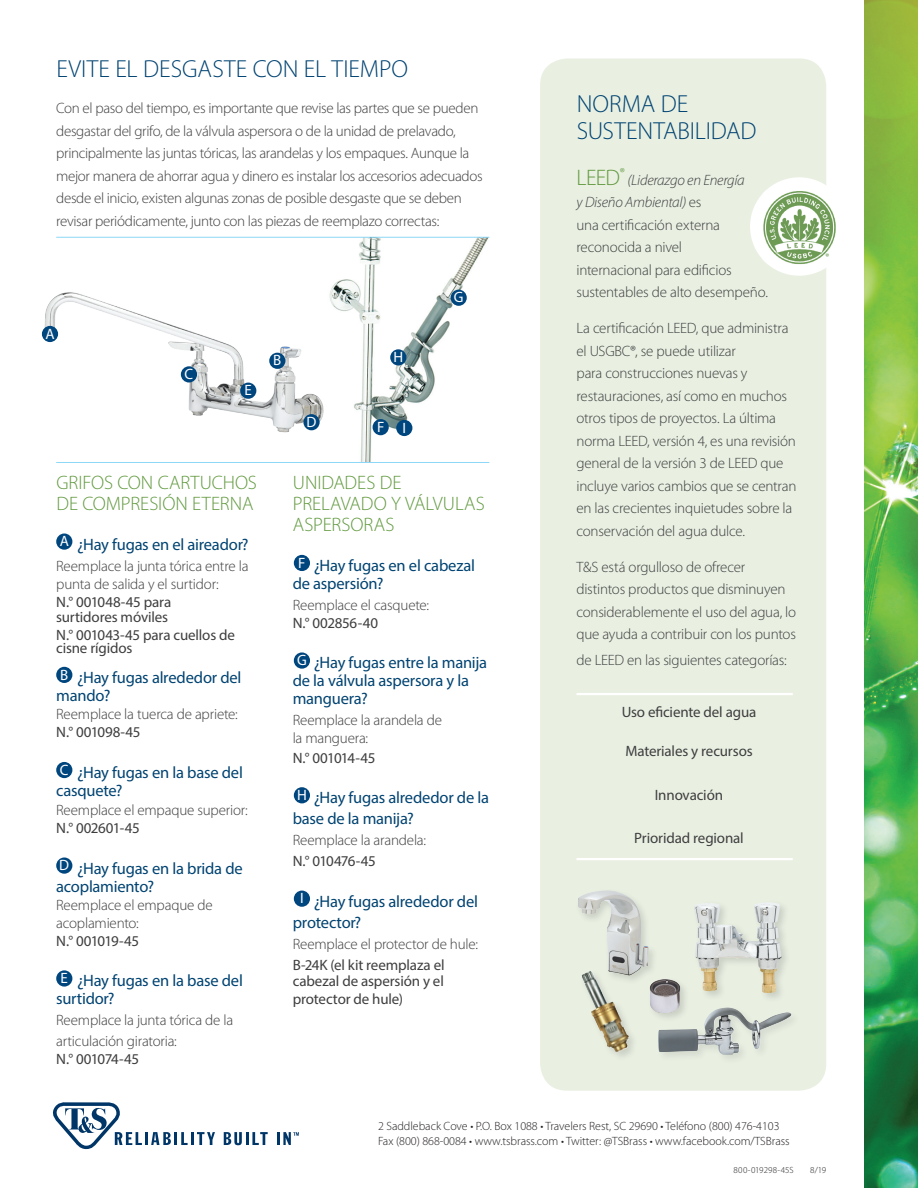
<style>
.page{position:relative;width:918px;height:1188px;background:#fff}
.page>*{position:absolute;margin:0;border:0;box-sizing:border-box;transform-origin:0 0}
.t1{font:300 24.75px/27px "Myriad Pro";color:#004372}
.t2{font:300 22.5px "Myriad Pro";color:#61993e}
.t3{font:300 19.5px/21px "Myriad Pro";color:#61993e}
.t4{font:16.5px/18px "Myriad Pro";letter-spacing:-.01em;color:#004372}
.t5{font:300 15px/22.5px "Myriad Pro";letter-spacing:-.015em;color:#3e3e3f}
.t6{font:15px/13.5px "Myriad Pro";letter-spacing:-.01em;color:#3e3e3f}
.t7{font:15px/19.5px "Myriad Pro";letter-spacing:-.055em;color:#3e3e3f}
.t8{font:15px "Myriad Pro";color:#fff}
.t9{font:15px "Myriad Pro";letter-spacing:-.045em;color:#3e3e3f}
.t10{font:300 12px/15px "Myriad Pro";letter-spacing:-.005em;color:#231f20}
.t11{font:300 9px "Myriad Pro";letter-spacing:-.005em;color:#231f20}
.s1{font-weight:400}
.s2{font-weight:300}
.s3{font-style:italic}
</style>
<div class="page">
<img style="left:864px;top:0;width:54px;height:1188px">
<div style="left:540px;top:58px;width:286px;height:1033px;background:#e9f0e2;border-radius:27px"></div>
<hr style="left:577px;top:693px;width:216px;height:2px;background:#fff">
<hr style="left:577px;top:858px;width:216px;height:2px;background:#fff">
<svg style="left:53px;top:1102px;width:162px;height:47px"></svg>
<svg style="left:224px;top:1132px;width:44px;height:13px"></svg>
<svg style="left:277px;top:1132px;width:22px;height:13px"></svg>
<div style="left:580px;top:969px;width:59px;height:93px;background:#231f20;opacity:.15"></div>
<img style="left:582px;top:985px;width:47px;height:68px">
<div style="left:692px;top:900px;width:99px;height:103px;background:#231f20;opacity:.15"></div>
<img style="left:694px;top:902px;width:82px;height:97px">
<div style="left:575px;top:888px;width:83px;height:97px;background:#231f20;opacity:.15"></div>
<img style="left:578px;top:890px;width:71px;height:86px">
<div style="left:656px;top:1006px;width:145px;height:58px;background:#231f20;opacity:.1"></div>
<img style="left:658px;top:1008px;width:81px;height:47px">
<div style="left:750px;top:177px;width:98px;height:99px;background:#fff;border-radius:50%"></div>
<img style="left:762px;top:190px;width:74px;height:74px">
<div style="left:647px;top:977px;width:43px;height:46px;background:#231f20;opacity:.15"></div>
<img style="left:649px;top:979px;width:31px;height:34px">
<div style="left:56px;top:533px;width:16px;height:17px;background:#00467e;border-radius:50%"></div>
<div style="left:56px;top:667px;width:16px;height:16px;background:#00467e;border-radius:50%"></div>
<div style="left:56px;top:762px;width:16px;height:16px;background:#00467e;border-radius:50%"></div>
<div style="left:56px;top:857px;width:16px;height:17px;background:#00467e;border-radius:50%"></div>
<div style="left:56px;top:970px;width:16px;height:17px;background:#00467e;border-radius:50%"></div>
<div style="left:294px;top:555px;width:16px;height:16px;background:#00467e;border-radius:50%"></div>
<div style="left:294px;top:652px;width:16px;height:17px;background:#00467e;border-radius:50%"></div>
<div style="left:294px;top:787px;width:16px;height:16px;background:#00467e;border-radius:50%"></div>
<div style="left:294px;top:891px;width:16px;height:16px;background:#00467e;border-radius:50%"></div>
<img style="left:341px;top:237px;width:149px;height:225px">
<hr style="left:56px;top:237px;width:433px;height:1px;background:#8dd7f7">
<img style="left:41px;top:280px;width:300px;height:153px">
<hr style="left:56px;top:462px;width:433px;height:1px;background:#8dd7f7">
<div style="left:451px;top:290px;width:16px;height:16px;background:#00467e;border-radius:50%"></div>
<div style="left:390px;top:349px;width:16px;height:17px;background:#00467e;border-radius:50%"></div>
<div style="left:396px;top:420px;width:16px;height:16px;background:#00467e;border-radius:50%"></div>
<div style="left:373px;top:419px;width:16px;height:16px;background:#00467e;border-radius:50%"></div>
<div style="left:42px;top:326px;width:16px;height:16px;background:#00467e;border-radius:50%"></div>
<div style="left:181px;top:366px;width:16px;height:17px;background:#00467e;border-radius:50%"></div>
<div style="left:303px;top:414px;width:17px;height:16px;background:#00467e;border-radius:50%"></div>
<div style="left:269px;top:353px;width:16px;height:16px;background:#00467e;border-radius:50%"></div>
<div style="left:240px;top:383px;width:16px;height:16px;background:#00467e;border-radius:50%"></div>
<p class="t1" style="left:56px;top:56px;width:353px">EVITE EL DESGASTE CON EL TIEMPO</p>
<p class="t5" style="left:56px;top:97px;width:428px">Con el paso del tiempo, es importante que revise las partes que se pueden desgastar del grifo, de la válvula aspersora o de la unidad de prelavado, principalmente las juntas tóricas, las arandelas y los empaques. Aunque la mejor manera de ahorrar agua y dinero es instalar los accesorios adecuados desde el inicio, existen algunas zonas de posible desgaste que se deben revisar periódicamente, junto con las piezas de reemplazo correctas:</p>
<p class="t8" style="left:45px;top:324px;width:11px">A</p>
<p class="t8" style="left:185px;top:365px;width:10px">C</p>
<p class="t8" style="left:245px;top:381px;width:9px">E</p>
<p class="t3" style="left:56px;top:472px;width:202px">GRIFOS CON CARTUCHOS<br>DE COMPRESIÓN ETERNA</p>
<p class="t4" style="left:77px;top:535px;width:173px">¿Hay fugas en el aireador?</p>
<p class="t5" style="left:56px;top:557px;width:194px;line-height:18px">Reemplace la junta tórica entre la punta de salida y el surtidor:<br><span class="s1">N.° 001048-45 para</span></p>
<p class="t6" style="left:56px;top:610px;width:113px">surtidores móviles</p>
<p class="t6" style="left:56px;top:628px;width:180px">N.° 001043-45 para cuellos de cisne rígidos</p>
<p class="t4" style="left:56px;top:669px;width:187px;text-indent:21px">¿Hay fugas alrededor del mando?</p>
<p class="t5" style="left:56px;top:706px;width:183px;line-height:18px">Reemplace la tuerca de apriete:<br><span class="s1">N.° 001098-45</span></p>
<p class="t4" style="left:56px;top:763px;width:188px;text-indent:21px">¿Hay fugas en la base del casquete?</p>
<p class="t5" style="left:56px;top:802px;width:193px;line-height:18px">Reemplace el empaque superior:<br><span class="s1">N.° 002601-45</span></p>
<p class="t4" style="left:56px;top:859px;width:188px;text-indent:21px">¿Hay fugas en la brida de acoplamiento?</p>
<p class="t5" style="left:56px;top:896px;width:158px;line-height:18px">Reemplace el empaque de acoplamiento:<br><span class="s1">N.° 001019-45</span></p>
<p class="t4" style="left:56px;top:971px;width:188px;text-indent:21px">¿Hay fugas en la base del surtidor?</p>
<p class="t5" style="left:56px;top:1010px;width:179px;line-height:21px">Reemplace la junta tórica de la articulación giratoria:</p>
<p class="t9" style="left:56px;top:1050px;width:84px">N.° 001074-45</p>
<p class="t8" style="left:60px;top:532px;width:11px">A</p>
<p class="t8" style="left:60px;top:665px;width:10px">B</p>
<p class="t8" style="left:60px;top:760px;width:10px">C</p>
<p class="t8" style="left:59px;top:856px;width:11px">D</p>
<p class="t8" style="left:61px;top:969px;width:9px">E</p>
<p class="t8" style="left:273px;top:351px;width:10px">B</p>
<p class="t8" style="left:393px;top:348px;width:11px">H</p>
<p class="t8" style="left:454px;top:288px;width:11px">G</p>
<p class="t8" style="left:307px;top:413px;width:11px">D</p>
<p class="t8" style="left:377px;top:418px;width:9px">F</p>
<p class="t8" style="left:403px;top:418px;width:5px">I</p>
<p class="t3" style="left:293px;top:472px;width:193px">UNIDADES DE<br>PRELAVADO Y VÁLVULAS<br>ASPERSORAS</p>
<p class="t4" style="left:293px;top:556px;width:184px;text-indent:21px">¿Hay fugas en el cabezal de aspersión?</p>
<p class="t5" style="left:293px;top:596px;width:138px;line-height:18px">Reemplace el casquete:<br><span class="s1">N.° 002856-40</span></p>
<p class="t4" style="left:293px;top:654px;width:196px;text-indent:21px">¿Hay fugas entre la manija de la válvula aspersora y la manguera?</p>
<p class="t5" style="left:293px;top:709px;width:151px">Reemplace la arandela de</p>
<p class="t7" style="left:293px;top:728px;width:84px"><span class="s2">la manguera:<br></span>N.° 001014-45</p>
<p class="t4" style="left:293px;top:787px;width:198px;line-height:21px;text-indent:21px">¿Hay fugas alrededor de la base de la manija?</p>
<p class="t5" style="left:293px;top:830px;width:135px;line-height:21px">Reemplace la arandela:<br><span class="s1">N.° 010476-45</span></p>
<p class="t4" style="left:293px;top:890px;width:187px;line-height:21px;text-indent:21px">¿Hay fugas alrededor del protector?</p>
<p class="t5" style="left:293px;top:934px;width:187px;line-height:21px">Reemplace el protector de hule:<br><span class="s1">B-24K (el kit reemplaza el</span></p>
<p class="t6" style="left:293px;top:972px;width:153px;line-height:18px">cabezal de aspersión y el protector de hule)</p>
<p class="t8" style="left:298px;top:553px;width:9px">F</p>
<p class="t8" style="left:297px;top:651px;width:11px">G</p>
<p class="t8" style="left:297px;top:786px;width:11px">H</p>
<p class="t8" style="left:300px;top:889px;width:5px">I</p>
<p class="t1" style="left:577px;top:91px;width:181px">NORMA DE<br>SUSTENTABILIDAD</p>
<p class="t2" style="left:577px;top:165px;width:50px">LEED<sup>®</sup></p>
<p class="t5" style="left:577px;top:169px;width:193px;text-indent:51px"><span class="s3">(Liderazgo en Energía<br>y Diseño Ambiental)</span> es<br>una certificación externa reconocida a nivel<br>internacional para edificios sustentables de alto desempeño.</p>
<p class="t5" style="left:577px;top:317px;width:222px">La certificación LEED, que administra el USGBC®, se puede utilizar<br>para construcciones nuevas y restauraciones, así como en muchos otros tipos de proyectos. La última norma LEED, versión 4, es una revisión general de la versión 3 de LEED que incluye varios cambios que se centran en las crecientes inquietudes sobre la conservación del agua dulce.</p>
<p class="t5" style="left:577px;top:556px;width:221px">T&amp;S está orgulloso de ofrecer distintos productos que disminuyen considerablemente el uso del agua, lo que ayuda a contribuir con los puntos</p>
<p class="t5" style="left:577px;top:649px;width:212px">de LEED en las siguientes categorías:</p>
<p class="t6" style="left:622px;top:705px;width:136px">Uso eficiente del agua</p>
<p class="t6" style="left:625px;top:744px;width:129px">Materiales y recursos</p>
<p class="t6" style="left:655px;top:788px;width:70px">Innovación</p>
<p class="t6" style="left:634px;top:831px;width:111px">Prioridad regional</p>
<p class="t10" style="left:378px;top:1119px;width:413px">2 Saddleback Cove • P.O. Box 1088 • Travelers Rest, SC 29690 • Teléfono (800) 476-4103<br>Fax (800) 868-0084 • www.tsbrass.com • Twitter: @TSBrass • www.facebook.com/TSBrass</p>
<p class="t11" style="left:734px;top:1165px;width:61px">800-019298-45S</p>
<p class="t11" style="left:810px;top:1165px;width:18px">8/19</p>
</div>
